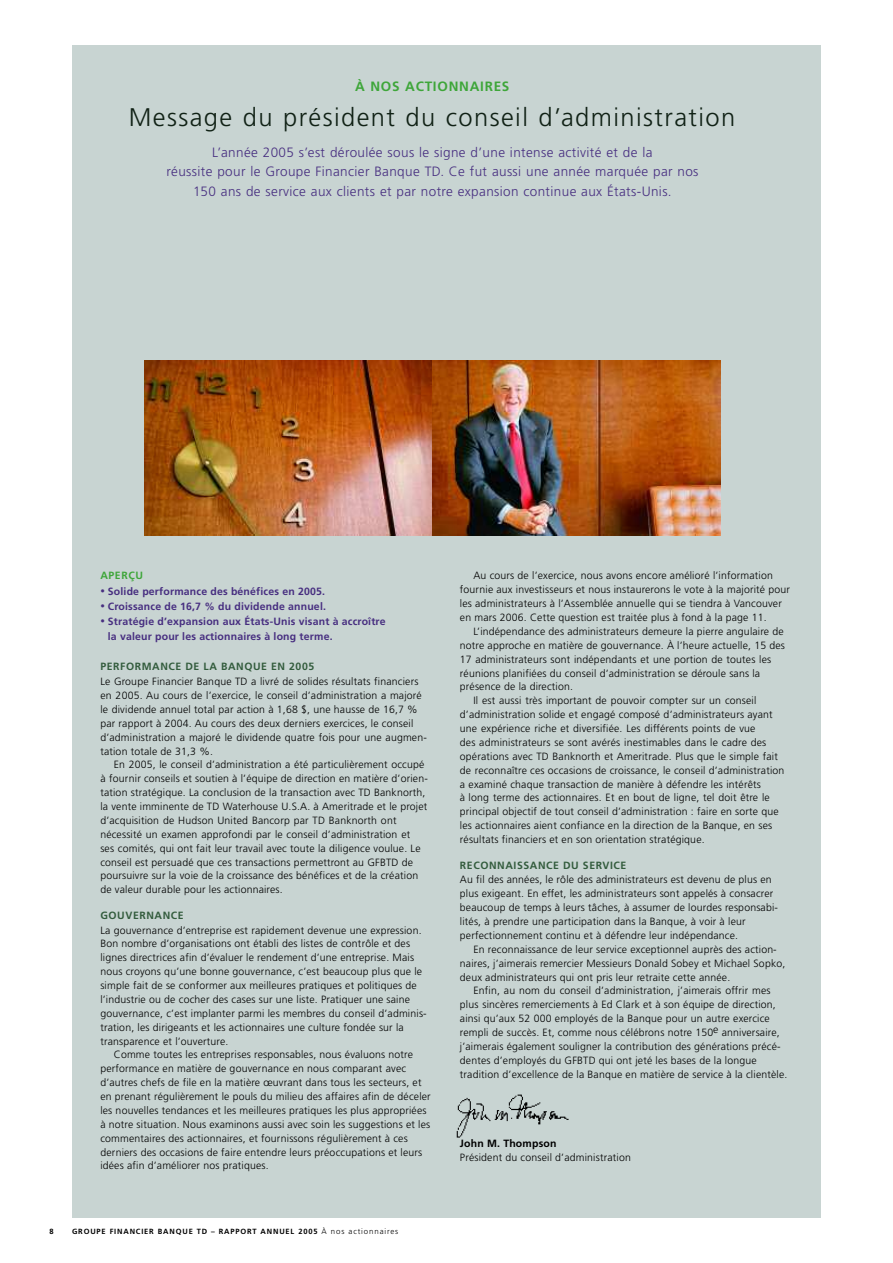
<style>
.page{position:relative;width:893px;height:1263px;background:#fff}
.page>*{position:absolute;margin:0;border:0;box-sizing:border-box;transform-origin:0 0}
.t1{font:300 25.5px "Frutiger";letter-spacing:.055em;color:#102115}
.t2{font:300 13.5px/19.5px "Frutiger";letter-spacing:.03em;color:#472e80;text-align:center}
.t3{font:700 13.5px "Frutiger";letter-spacing:.055em;color:#3ea639}
.t4{font:300 10.5px/14px "Frutiger";letter-spacing:.015em;color:#000}
.t5{font:700 10.5px/15px "Frutiger";letter-spacing:.015em;color:#472e80}
.t6{font:700 10.5px "Frutiger";letter-spacing:.055em;color:#335c3d}
.t7{font:700 10.5px "Frutiger";letter-spacing:.015em;color:#000}
.t8{font:700 10.5px "Frutiger";letter-spacing:.055em;color:#3ea639}
.t9{font:700 7.5px "Frutiger";letter-spacing:.11em;color:#000}
.s1{font-size:9px}
.s2{font-weight:300;font-size:7.8px}
</style>
<div class="page">
<div style="left:72px;top:45px;width:749px;height:1173px;background:#c8d4d2"></div>
<img style="left:144px;top:360px;width:576px;height:176px">
<img style="left:456px;top:1094px;width:113px;height:44px">
<p class="t3" style="left:355px;top:81px;width:156px">À NOS ACTIONNAIRES</p>
<h1 class="t1" style="left:129px;top:107px;width:608px">Message du président du conseil d’administration</h1>
<p class="t2" style="left:166px;top:143px;width:534px">L’année 2005 s’est déroulée sous le signe d’une intense activité et de la<br>réussite pour le Groupe Financier Banque TD. Ce fut aussi une année marquée par nos<br>150 ans de service aux clients et par notre expansion continue aux États-Unis.</p>
<p class="t8" style="left:100px;top:572px;width:44px">APERÇU</p>
<p class="t5" style="left:100px;top:585px;width:226px"><span class="s1">•</span> Solide performance des bénéfices en 2005.</p>
<p class="t5" style="left:100px;top:600px;width:227px"><span class="s1">•</span> Croissance de 16,7 % du dividende annuel.</p>
<p class="t5" style="left:108px;top:615px;width:279px;text-indent:-8px"><span class="s1">•</span> Stratégie d’expansion aux États-Unis visant à accroître la valeur pour les actionnaires à long terme.</p>
<p class="t6" style="left:100px;top:662px;width:215px">PERFORMANCE DE LA BANQUE EN 2005</p>
<p class="t4" style="left:100px;top:675px;width:328px">Le Groupe Financier Banque TD a livré de solides résultats financiers en 2005. Au cours de l’exercice, le conseil d’administration a majoré le dividende annuel total par action à 1,68 $, une hausse de 16,7 % par rapport à 2004. Au cours des deux derniers exercices, le conseil d’administration a majoré le dividende quatre fois pour une augmen&shy;tation totale de 31,3 %.</p>
<p class="t4" style="left:100px;top:758px;width:329px;text-indent:13px">En 2005, le conseil d’administration a été particulièrement occupé à fournir conseils et soutien à l’équipe de direction en matière d’orien&shy;tation stratégique. La conclusion de la transaction avec TD Banknorth, la vente imminente de TD Waterhouse U.S.A. à Ameritrade et le projet d’acquisition de Hudson United Bancorp par TD Banknorth ont nécessité un examen approfondi par le conseil d’administration et<br>ses comités, qui ont fait leur travail avec toute la diligence voulue. Le conseil est persuadé que ces transactions permettront au GFBTD de poursuivre sur la voie de la croissance des bénéfices et de la création de valeur durable pour les actionnaires.</p>
<p class="t6" style="left:100px;top:911px;width:85px">GOUVERNANCE</p>
<p class="t4" style="left:100px;top:924px;width:328px">La gouvernance d’entreprise est rapidement devenue une expression.<br>Bon nombre d’organisations ont établi des listes de contrôle et des lignes directrices afin d’évaluer le rendement d’une entreprise. Mais nous croyons qu’une bonne gouvernance, c’est beaucoup plus que le simple fait de se conformer aux meilleures pratiques et politiques de l’industrie ou de cocher des cases sur une liste. Pratiquer une saine gouvernance, c’est implanter parmi les membres du conseil d’adminis&shy;tration, les dirigeants et les actionnaires une culture fondée sur la transparence et l’ouverture.</p>
<p class="t4" style="left:100px;top:1049px;width:332px;text-indent:13px">Comme toutes les entreprises responsables, nous évaluons notre performance en matière de gouvernance en nous comparant avec d’autres chefs de file en la matière œuvrant dans tous les secteurs, et en prenant régulièrement le pouls du milieu des affaires afin de déceler les nouvelles tendances et les meilleures pratiques les plus appropriées à notre situation. Nous examinons aussi avec soin les suggestions et les commentaires des actionnaires, et fournissons régulièrement à ces derniers des occasions de faire entendre leurs préoccupations et leurs idées afin d’améliorer nos pratiques.</p>
<p class="t9" style="left:50px;top:1229px;width:6px">8</p>
<p class="t9" style="left:72px;top:1228px;width:328px">GROUPE FINANCIER BANQUE TD – RAPPORT ANNUEL 2005 <span class="s2">À nos actionnaires</span></p>
<p class="t4" style="left:460px;top:570px;width:332px;text-indent:13px">Au cours de l’exercice, nous avons encore amélioré l’information fournie aux investisseurs et nous instaurerons le vote à la majorité pour les administrateurs à l’Assemblée annuelle qui se tiendra à Vancouver en mars 2006. Cette question est traitée plus à fond à la page 11.</p>
<p class="t4" style="left:473px;top:625px;width:312px">L’indépendance des administrateurs demeure la pierre angulaire de</p>
<p class="t4" style="left:460px;top:639px;width:327px">notre approche en matière de gouvernance. À l’heure actuelle, 15 des</p>
<p class="t4" style="left:460px;top:653px;width:313px">17 administrateurs sont indépendants et une portion de toutes les</p>
<p class="t4" style="left:460px;top:667px;width:302px">réunions planifiées du conseil d’administration se déroule sans la</p>
<p class="t4" style="left:460px;top:681px;width:115px">présence de la direction.</p>
<p class="t4" style="left:473px;top:694px;width:284px">Il est aussi très important de pouvoir compter sur un conseil</p>
<p class="t4" style="left:460px;top:708px;width:314px">d’administration solide et engagé composé d’administrateurs ayant</p>
<p class="t4" style="left:460px;top:722px;width:297px">une expérience riche et diversifiée. Les différents points de vue</p>
<p class="t4" style="left:460px;top:736px;width:308px">des administrateurs se sont avérés inestimables dans le cadre des</p>
<p class="t4" style="left:460px;top:750px;width:319px">opérations avec TD Banknorth et Ameritrade. Plus que le simple fait</p>
<p class="t4" style="left:460px;top:764px;width:326px">de reconnaître ces occasions de croissance, le conseil d’administration</p>
<p class="t4" style="left:460px;top:778px;width:302px">a examiné chaque transaction de manière à défendre les intérêts</p>
<p class="t4" style="left:460px;top:792px;width:311px">à long terme des actionnaires. Et en bout de ligne, tel doit être le</p>
<p class="t4" style="left:460px;top:805px;width:320px">principal objectif de tout conseil d’administration : faire en sorte que</p>
<p class="t4" style="left:460px;top:819px;width:314px">les actionnaires aient confiance en la direction de la Banque, en ses</p>
<p class="t4" style="left:460px;top:833px;width:246px">résultats financiers et en son orientation stratégique.</p>
<p class="t6" style="left:460px;top:861px;width:168px">RECONNAISSANCE DU SERVICE</p>
<p class="t4" style="left:460px;top:873px;width:320px">Au fil des années, le rôle des administrateurs est devenu de plus en plus exigeant. En effet, les administrateurs sont appelés à consacrer beaucoup de temps à leurs tâches, à assumer de lourdes responsabi&shy;lités, à prendre une participation dans la Banque, à voir à leur perfectionnement continu et à défendre leur indépendance.</p>
<p class="t4" style="left:460px;top:943px;width:327px;text-indent:13px">En reconnaissance de leur service exceptionnel auprès des action&shy;naires, j’aimerais remercier Messieurs Donald Sobey et Michael Sopko, deux administrateurs qui ont pris leur retraite cette année.</p>
<p class="t4" style="left:460px;top:985px;width:329px;text-indent:14px">Enfin, au nom du conseil d’administration, j’aimerais offrir mes plus sincères remerciements à Ed Clark et à son équipe de direction, ainsi qu’aux 52 000 employés de la Banque pour un autre exercice rempli de succès. Et, comme nous célébrons notre 150e anniversaire, j’aimerais également souligner la contribution des générations précé&shy;dentes d’employés du GFBTD qui ont jeté les bases de la longue tradition d’excellence de la Banque en matière de service à la clientèle.</p>
<p class="t7" style="left:460px;top:1139px;width:98px">John M. Thompson</p>
<p class="t4" style="left:460px;top:1151px;width:172px">Président du conseil d’administration</p>
</div>
